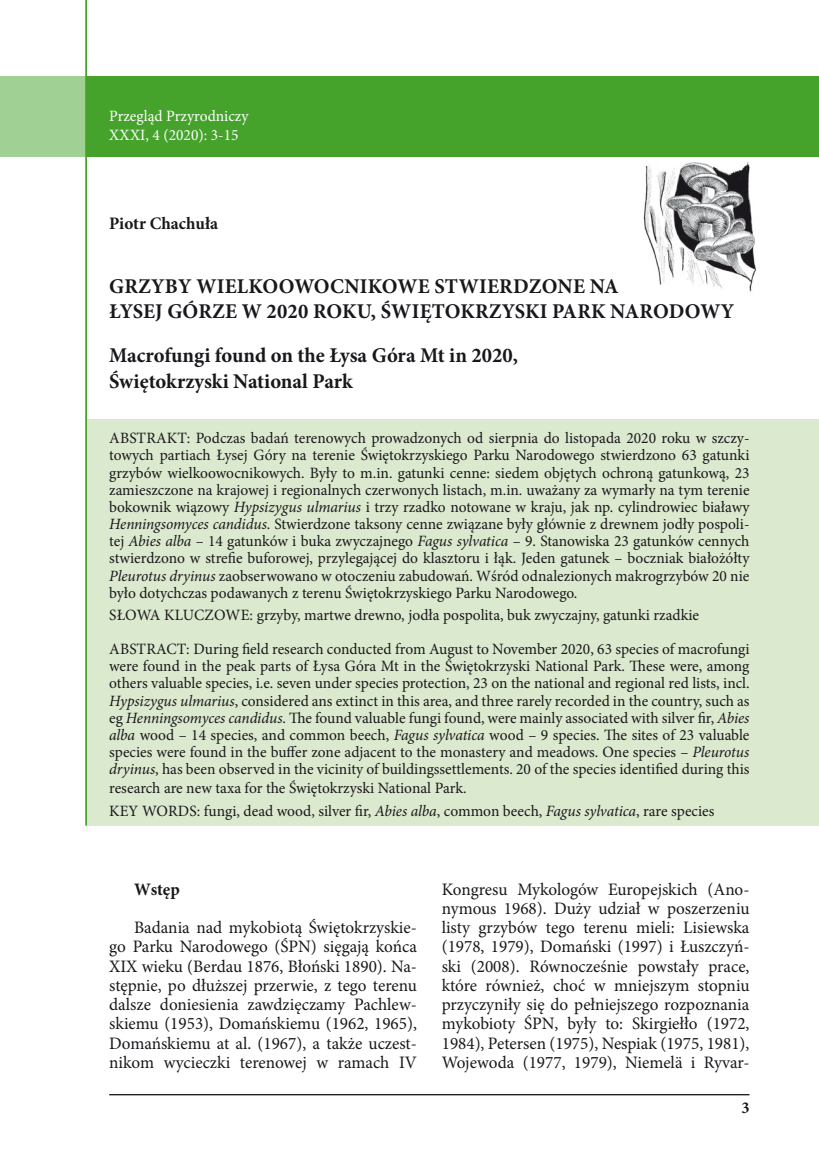
<style>
.page{position:relative;width:819px;height:1166px;background:#fff}
.page>*{position:absolute;margin:0;border:0;box-sizing:border-box;transform-origin:0 0}
.t1{font:700 21px/25.2px "Minion Pro";color:#1a171c}
.t2{font:17.5px/19.2px "Minion Pro";color:#1a171c;text-align:justify}
.t3{font:700 17.5px "Minion Pro";color:#1a171c}
.t4{font:700 16.62px "Minion Pro";color:#1a171c}
.t5{font:15.75px/17.2px "Minion Pro";color:#1a171c;text-align:justify}
.t6{font:15.75px/18.9px "Minion Pro";color:#fff}
.s1{font-style:italic}
</style>
<div class="page">
<hr style="left:109px;top:1094px;width:640px;height:1px;background:#1a171c">
<img style="left:643px;top:161px;width:114px;height:132px">
<div style="left:86px;top:419px;width:733px;height:406px;background:#dbe9ce"></div>
<div style="left:0;top:77px;width:819px;height:80px;background:#45a22b"></div>
<div style="left:0;top:0;width:87px;height:1166px;background:#fff"></div>
<hr style="left:85px;top:0;width:2px;height:825px;background:#45a22b">
<p class="t6" style="left:109px;top:106px;width:141px">Przegląd Przyrodniczy<br>XXXI, 4 (2020): 3-15</p>
<p class="t3" style="left:109px;top:211px;width:110px">Piotr Chachuła</p>
<h1 class="t1" style="left:109px;top:273px;width:626px">GRZYBY WIELKOOWOCNIKOWE STWIERDZONE NA<br>ŁYSEJ GÓRZE W 2020 ROKU, ŚWIĘTOKRZYSKI PARK NARODOWY</h1>
<h1 class="t1" style="left:109px;top:343px;width:410px">Macrofungi found on the Łysa Góra Mt in 2020,<br>Świętokrzyski National Park</h1>
<p class="t5" style="left:109px;top:430px;width:641px">ABSTRAKT: Podczas badań terenowych prowadzonych od sierpnia do listopada 2020 roku w szczy&shy;towych partiach Łysej Góry na terenie Świętokrzyskiego Parku Narodowego stwierdzono 63 gatunki grzybów wielkoowocnikowych. Były to m.in. gatunki cenne: siedem objętych ochroną gatunkową, 23 zamieszczone na krajowej i regionalnych czerwonych listach, m.in. uważany za wymarły na tym terenie bokownik wiązowy <span class="s1">Hypsizygus ulmarius</span> i trzy rzadko notowane w kraju, jak np. cylindrowiec białawy <span class="s1">Henningsomyces candidus</span>. Stwierdzone taksony cenne związane były głównie z drewnem jodły pospoli&shy;tej <span class="s1">Abies alba</span> – 14 gatunków i buka zwyczajnego <span class="s1">Fagus sylvatica</span> – 9. Stanowiska 23 gatunków cennych stwierdzono w strefie buforowej, przylegającej do klasztoru i łąk. Jeden gatunek – boczniak białożółty <span class="s1">Pleurotus dryinus</span> zaobserwowano w otoczeniu zabudowań. Wśród odnalezionych makrogrzybów 20 nie było dotychczas podawanych z terenu Świętokrzyskiego Parku Narodowego.</p>
<p class="t5" style="left:109px;top:598px;width:641px;line-height:34.3px">SŁOWA KLUCZOWE: grzyby, martwe drewno, jodła pospolita, buk zwyczajny, gatunki rzadkie<br>ABSTRACT: During field research conducted from August to November 2020, 63 species of macrofungi</p>
<p class="t5" style="left:109px;top:658px;width:642px">were found in the peak parts of Łysa Góra Mt in the Świętokrzyski National Park. These were, among others valuable species, i.e. seven under species protection, 23 on the national and regional red lists, incl.<br><span class="s1">Hypsizygus ulmarius</span>, considered ans extinct in this area, and three rarely recorded in the country, such as eg <span class="s1">Henningsomyces candidus</span>. The found valuable fungi found, were mainly associated with silver fir, <span class="s1">Abies alba</span> wood – 14 species, and common beech, <span class="s1">Fagus sylvatica</span> wood – 9 species. The sites of 23 valuable species were found in the buffer zone adjacent to the monastery and meadows. One species – <span class="s1">Pleurotus dryinus</span>, has been observed in the vicinity of buildingssettlements. 20 of the species identified during this</p>
<p class="t5" style="left:109px;top:777px;width:607px;line-height:22.1px">research are new taxa for the Świętokrzyski National Park.<br>KEY WORDS: fungi, dead wood, silver fir, <span class="s1">Abies alba</span>, common beech, <span class="s1">Fagus sylvatica</span>, rare species</p>
<p class="t3" style="left:134px;top:877px;width:47px">Wstęp</p>
<p class="t2" style="left:109px;top:918px;width:309px;text-indent:25px">Badania nad mykobiotą Świętokrzyskie&shy;go Parku Narodowego (ŚPN) sięgają końca XIX wieku (Berdau 1876, Błoński 1890). Na&shy;stępnie, po dłuższej przerwie, z tego terenu dalsze doniesienia zawdzięczamy Pachlew&shy;skiemu (1953), Domańskiemu (1962, 1965), Domańskiemu at al. (1967), a także uczest&shy;nikom wycieczki terenowej w ramach IV</p>
<p class="t2" style="left:441px;top:879px;width:309px">Kongresu Mykologów Europejskich (Ano&shy;nymous 1968). Duży udział w poszerzeniu listy grzybów tego terenu mieli: Lisiewska (1978, 1979), Domański (1997) i Łuszczyń&shy;ski (2008). Równocześnie powstały prace, które również, choć w mniejszym stopniu przyczyniły się do pełniejszego rozpoznania mykobioty ŚPN, były to: Skirgiełło (1972, 1984), Petersen (1975), Nespiak (1975, 1981), Wojewoda (1977, 1979), Niemelä i Ryvar-</p>
<p class="t4" style="left:741px;top:1096px;width:10px">3</p>
</div>
